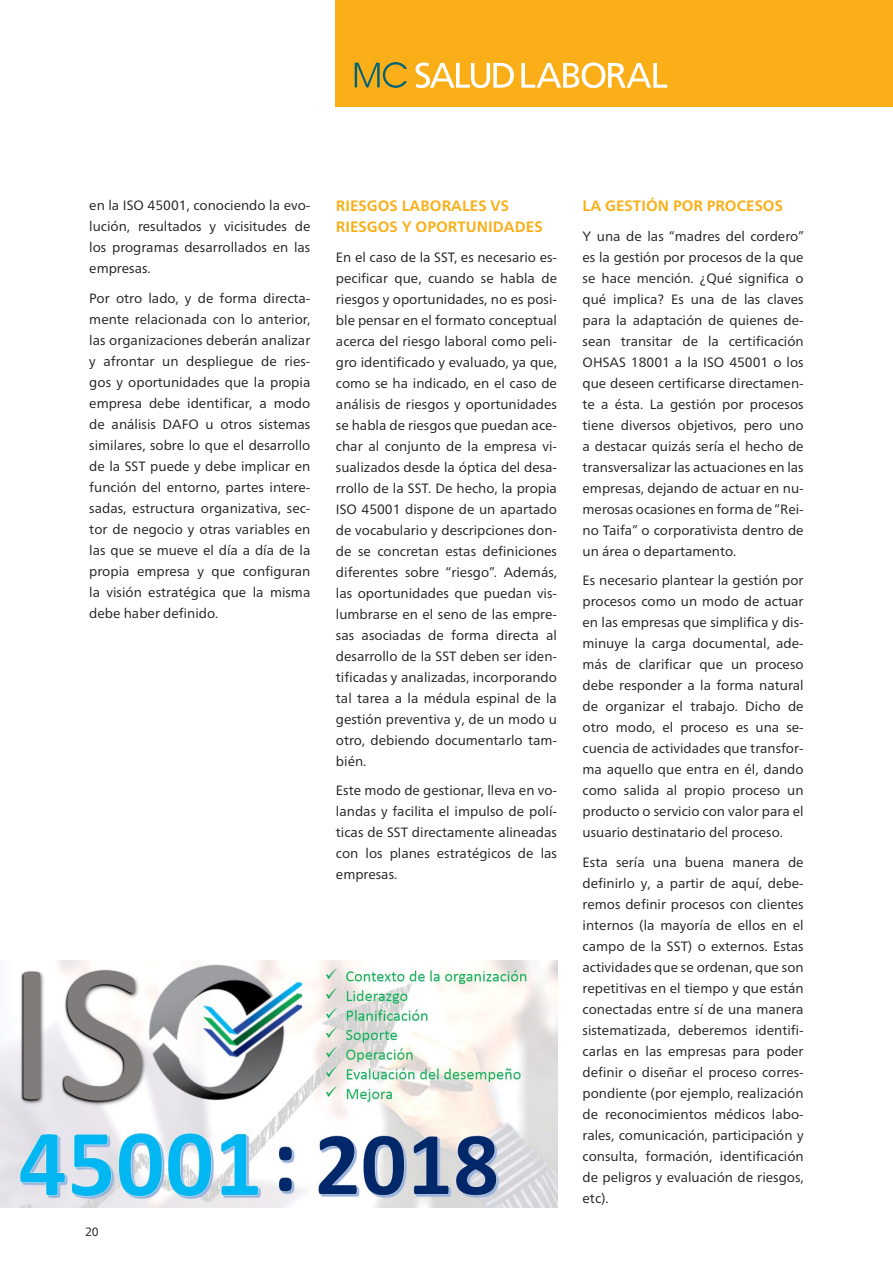
<style>
.page{position:relative;width:893px;height:1263px;background:#fff}
.page>*{position:absolute;margin:0;border:0;box-sizing:border-box;transform-origin:0 0}
.t1{font:700 15px/21px "Frutiger Neue LT Pro";letter-spacing:.005em;color:#faaf18}
.t2{font:13.5px/21px "Frutiger Neue LT Pro";color:#231f20;text-align:justify}
.t3{font:12px "Frutiger Neue LT Pro";color:#231f20}
</style>
<div class="page">
<div style="left:336px;top:0;width:557px;height:106px;background:#faaf18"></div>
<img style="left:0;top:961px;width:557px;height:247px">
<svg style="left:355px;top:62px;width:52px;height:26px"></svg>
<svg style="left:416px;top:62px;width:98px;height:26px"></svg>
<svg style="left:521px;top:62px;width:146px;height:26px"></svg>
<p class="t2" style="left:89px;top:195px;width:223px">en la ISO 45001, conociendo la evo&shy;lución, resultados y vicisitudes de los programas desarrollados en las empresas.</p>
<p class="t2" style="left:89px;top:287px;width:223px">Por otro lado, y de forma directa&shy;mente relacionada con lo anterior, las organizaciones deberán analizar y afrontar un despliegue de ries&shy;gos y oportunidades que la propia empresa debe identificar, a modo de análisis DAFO u otros sistemas similares, sobre lo que el desarrollo de la SST puede y debe implicar en función del entorno, partes intere&shy;sadas, estructura organizativa, sec&shy;tor de negocio y otras variables en las que se mueve el día a día de la propia empresa y que configuran la visión estratégica que la misma debe haber definido.</p>
<p class="t1" style="left:336px;top:195px;width:208px">RIESGOS LABORALES VS<br>RIESGOS Y OPORTUNIDADES</p>
<p class="t2" style="left:336px;top:246px;width:223px">En el caso de la SST, es necesario es&shy;pecificar que, cuando se habla de riesgos y oportunidades, no es posi&shy;ble pensar en el formato conceptual acerca del riesgo laboral como peli&shy;gro identificado y evaluado, ya que, como se ha indicado, en el caso de análisis de riesgos y oportunidades se habla de riesgos que puedan ace&shy;char al conjunto de la empresa vi&shy;sualizados desde la óptica del desa&shy;rrollo de la SST. De hecho, la propia ISO 45001 dispone de un apartado de vocabulario y descripciones don&shy;de se concretan estas definiciones diferentes sobre “riesgo”. Además, las oportunidades que puedan vis&shy;lumbrarse en el seno de las empre&shy;sas asociadas de forma directa al desarrollo de la SST deben ser iden&shy;tificadas y analizadas, incorporando tal tarea a la médula espinal de la gestión preventiva y, de un modo u otro, debiendo documentarlo tam&shy;bién.</p>
<p class="t2" style="left:336px;top:780px;width:223px">Este modo de gestionar, lleva en vo&shy;landas y facilita el impulso de polí&shy;ticas de SST directamente alineadas con los planes estratégicos de las empresas.</p>
<p class="t3" style="left:85px;top:1224px;width:15px">20</p>
<p class="t1" style="left:583px;top:195px;width:202px">LA GESTIÓN POR PROCESOS</p>
<p class="t2" style="left:583px;top:225px;width:223px">Y una de las “madres del cordero” es la gestión por procesos de la que se hace mención. ¿Qué significa o qué implica? Es una de las claves para la adaptación de quienes de&shy;sean transitar de la certificación OHSAS 18001 a la ISO 45001 o los que deseen certificarse directamen&shy;te a ésta. La gestión por procesos tiene diversos objetivos, pero uno a destacar quizás sería el hecho de transversalizar las actuaciones en las empresas, dejando de actuar en nu&shy;merosas ocasiones en forma de “Rei&shy;no Taifa” o corporativista dentro de un área o departamento.</p>
<p class="t2" style="left:583px;top:570px;width:223px">Es necesario plantear la gestión por procesos como un modo de actuar en las empresas que simplifica y dis&shy;minuye la carga documental, ade&shy;más de clarificar que un proceso debe responder a la forma natural de organizar el trabajo. Dicho de otro modo, el proceso es una se&shy;cuencia de actividades que transfor&shy;ma aquello que entra en él, dando como salida al propio proceso un producto o servicio con valor para el usuario destinatario del proceso.</p>
<p class="t2" style="left:583px;top:851px;width:223px">Esta sería una buena manera de definirlo y, a partir de aquí, debe&shy;remos definir procesos con clientes internos (la mayoría de ellos en el campo de la SST) o externos. Estas actividades que se ordenan, que son repetitivas en el tiempo y que están conectadas entre sí de una manera sistematizada, deberemos identifi&shy;carlas en las empresas para poder definir o diseñar el proceso corres&shy;pondiente (por ejemplo, realización de reconocimientos médicos labo&shy;rales, comunicación, participación y consulta, formación, identificación de peligros y evaluación de riesgos, etc).</p>
</div>
